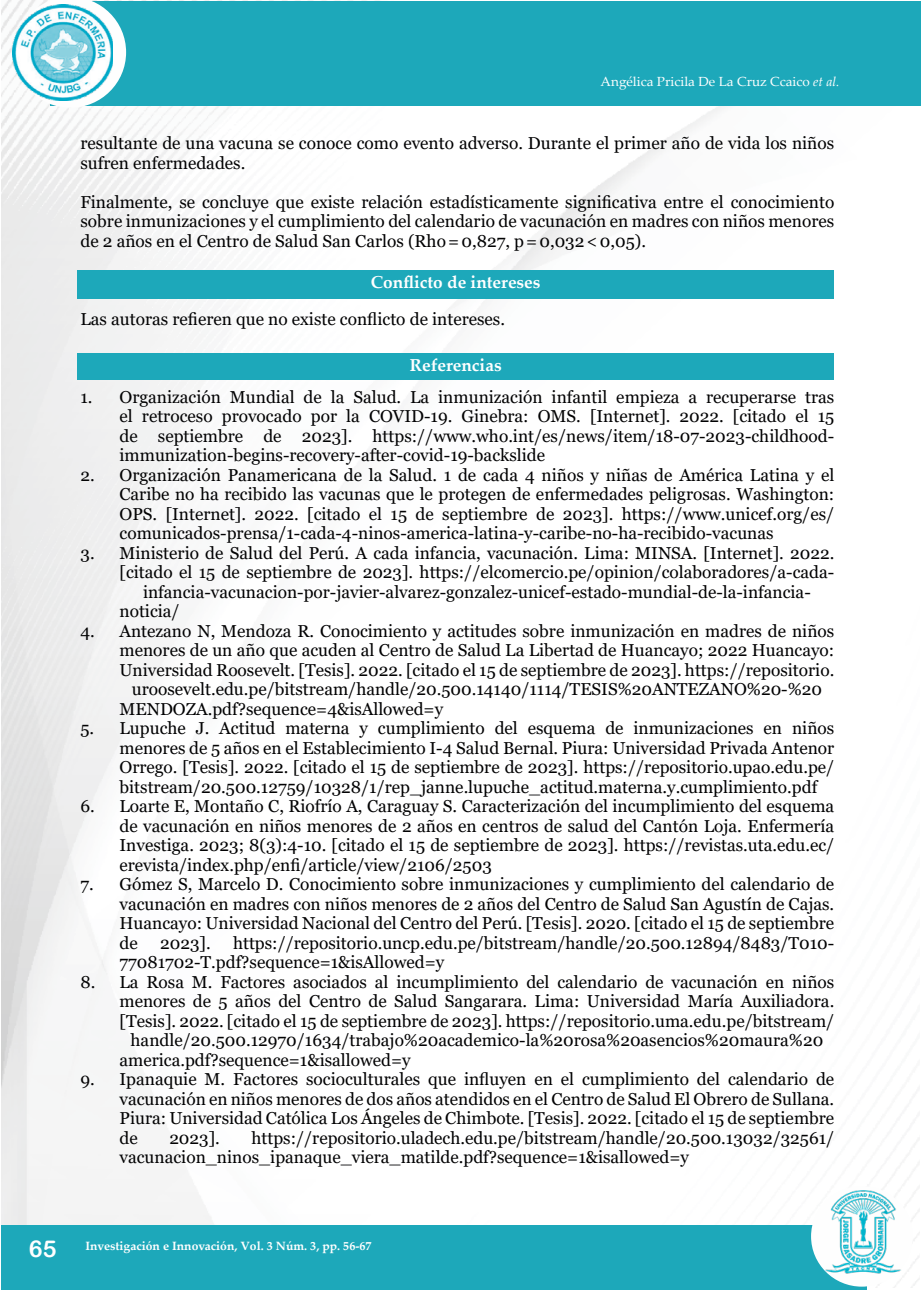
<style>
.page{position:relative;width:921px;height:1290px;background:#fff}
.page>*{position:absolute;margin:0;border:0;box-sizing:border-box;transform-origin:0 0}
.t1{font:17.25px/19.5px "Georgia";color:#020203;text-align:justify}
.t2{font:700 17.25px "Palatino Linotype";color:#fff}
.t3{font:13.2px "Palatino Linotype";color:#fefefe}
.t4{font:700 12px "Palatino Linotype";color:#fff}
.s1{font-style:italic}
.s2{font-family:"Arial Rounded MT Bold";font-weight:400;font-size:23.25px}
</style>
<div class="page">
<img style="left:2px;top:1px;width:917px;height:1286px">
<div style="left:77px;top:270px;width:757px;height:29px;background:#1da8ba"></div>
<div style="left:77px;top:353px;width:756px;height:26px;background:#1da8ba"></div>
<div style="left:1px;top:1225px;width:865px;height:64px;background:#1da8ba"></div>
<div style="left:810px;top:1186px;width:102px;height:100px;background:#fefefe;border-radius:50%"></div>
<img style="left:814px;top:1175px;width:92px;height:111px">
<div style="left:50px;top:1px;width:870px;height:105px;background:#1da8ba"></div>
<svg style="left:15px;top:0;width:111px;height:108px"></svg>
<img style="left:13px;top:5px;width:100px;height:95px">
<p class="t3" style="left:600px;top:73px;width:240px">Angélica Pricila De La Cruz Ccaico <span class="s1">et al.</span></p>
<p class="t1" style="left:80px;top:134px;width:755px">resultante de una vacuna se conoce como evento adverso. Durante el primer año de vida los niños sufren enfermedades.</p>
<p class="t1" style="left:80px;top:192px;width:755px">Finalmente, se concluye que existe relación estadísticamente significativa entre el conocimiento sobre inmunizaciones y el cumplimiento del calendario de vacunación en madres con niños menores de 2 años en el Centro de Salud San Carlos (Rho=0,827, p=0,032&lt;0,05).</p>
<p class="t2" style="left:370px;top:270px;width:171px">Conflicto de intereses</p>
<p class="t1" style="left:80px;top:309px;width:426px">Las autoras refieren que no existe conflicto de intereses.</p>
<p class="t2" style="left:409px;top:353px;width:93px">Referencias</p>
<p class="t1" style="left:119px;top:387px;width:716px;text-indent:-39px">1. Organización Mundial de la Salud. La inmunización infantil empieza a recuperarse tras el retroceso provocado por la COVID-19. Ginebra: OMS. [Internet]. 2022. [citado el 15 de septiembre de 2023]. https://www.who.int/es/news/item/18-07-2023-childhood&shy;immunization-begins-recovery-after-covid-19-backslide</p>
<p class="t1" style="left:119px;top:465px;width:716px;text-indent:-39px">2. Organización Panamericana de la Salud. 1 de cada 4 niños y niñas de América Latina y el Caribe no ha recibido las vacunas que le protegen de enfermedades peligrosas. Washington:<br>OPS. [Internet]. 2022. [citado el 15 de septiembre de 2023]. https://www.unicef.org/es/ comunicados-prensa/1-cada-4-ninos-america-latina-y-caribe-no-ha-recibido-vacunas</p>
<p class="t1" style="left:80px;top:543px;width:755px">3. Ministerio de Salud del Perú. A cada infancia, vacunación. Lima: MINSA. [Internet]. 2022.</p>
<p class="t1" style="left:119px;top:563px;width:716px">[citado el 15 de septiembre de 2023]. https://elcomercio.pe/opinion/colaboradores/a-cada-</p>
<p class="t1" style="left:143px;top:582px;width:669px">infancia-vacunacion-por-javier-alvarez-gonzalez-unicef-estado-mundial-de-la-infancia-</p>
<p class="t1" style="left:119px;top:602px;width:62px">noticia/</p>
<p class="t1" style="left:80px;top:621px;width:755px">4. Antezano N, Mendoza R. Conocimiento y actitudes sobre inmunización en madres de niños</p>
<p class="t1" style="left:119px;top:641px;width:716px">menores de un año que acuden al Centro de Salud La Libertad de Huancayo; 2022 Huancayo:</p>
<p class="t1" style="left:119px;top:660px;width:716px">Universidad Roosevelt. [Tesis]. 2022. [citado el 15 de septiembre de 2023]. https://repositorio.</p>
<p class="t1" style="left:132px;top:680px;width:691px">uroosevelt.edu.pe/bitstream/handle/20.500.14140/1114/TESIS%20ANTEZANO%20-%20</p>
<p class="t1" style="left:119px;top:699px;width:325px">MENDOZA.pdf?sequence=4&amp;isAllowed=y</p>
<p class="t1" style="left:119px;top:719px;width:716px;text-indent:-39px">5. Lupuche J. Actitud materna y cumplimiento del esquema de inmunizaciones en niños menores de 5 años en el Establecimiento I-4 Salud Bernal. Piura: Universidad Privada Antenor Orrego. [Tesis]. 2022. [citado el 15 de septiembre de 2023]. https://repositorio.upao.edu.pe/ bitstream/20.500.12759/10328/1/rep_janne.lupuche_actitud.materna.y.cumplimiento.pdf</p>
<p class="t1" style="left:119px;top:797px;width:716px;text-indent:-39px">6. Loarte E, Montaño C, Riofrío A, Caraguay S. Caracterización del incumplimiento del esquema de vacunación en niños menores de 2 años en centros de salud del Cantón Loja. Enfermería Investiga. 2023; 8(3):4-10. [citado el 15 de septiembre de 2023]. https://revistas.uta.edu.ec/ erevista/index.php/enfi/article/view/2106/2503</p>
<p class="t1" style="left:119px;top:875px;width:716px;text-indent:-39px">7. Gómez S, Marcelo D. Conocimiento sobre inmunizaciones y cumplimiento del calendario de vacunación en madres con niños menores de 2 años del Centro de Salud San Agustín de Cajas.<br>Huancayo: Universidad Nacional del Centro del Perú. [Tesis]. 2020. [citado el 15 de septiembre de</p>
<p class="t1" style="left:119px;top:933px;width:716px;text-indent:113px">https://repositorio.uncp.edu.pe/bitstream/handle/20.500.12894/8483/T010-<br>77081702-T.pdf?sequence=1&amp;isAllowed=y</p>
<p class="t1" style="left:80px;top:972px;width:755px">8. La Rosa M. Factores asociados al incumplimiento del calendario de vacunación en niños</p>
<p class="t1" style="left:119px;top:992px;width:716px">menores de 5 años del Centro de Salud Sangarara. Lima: Universidad María Auxiliadora.</p>
<p class="t1" style="left:119px;top:1011px;width:716px">[Tesis]. 2022. [citado el 15 de septiembre de 2023]. https://repositorio.uma.edu.pe/bitstream/</p>
<p class="t1" style="left:130px;top:1031px;width:694px">handle/20.500.12970/1634/trabajo%20academico-la%20rosa%20asencios%20maura%20</p>
<p class="t1" style="left:119px;top:1050px;width:292px">america.pdf?sequence=1&amp;isallowed=y</p>
<p class="t1" style="left:119px;top:1069px;width:716px;text-indent:-39px">9. Ipanaquie M. Factores socioculturales que influyen en el cumplimiento del calendario de vacunación en niños menores de dos años atendidos en el Centro de Salud El Obrero de Sullana.<br>Piura: Universidad Católica Los Ángeles de Chimbote. [Tesis]. 2022. [citado el 15 de septiembre de</p>
<p class="t1" style="left:160px;top:933px;width:52px">2023].</p>
<p class="t1" style="left:119px;top:1128px;width:716px;text-indent:132px">https://repositorio.uladech.edu.pe/bitstream/handle/20.500.13032/32561/ vacunacion_ninos_ipanaque_viera_matilde.pdf?sequence=1&amp;isallowed=y</p>
<p class="t1" style="left:169px;top:1128px;width:52px">2023].</p>
<p class="t4" style="left:29px;top:1237px;width:344px"><span class="s2">65</span> Investigación e Innovación, Vol. 3 Núm. 3, pp. 56-67</p>
</div>
